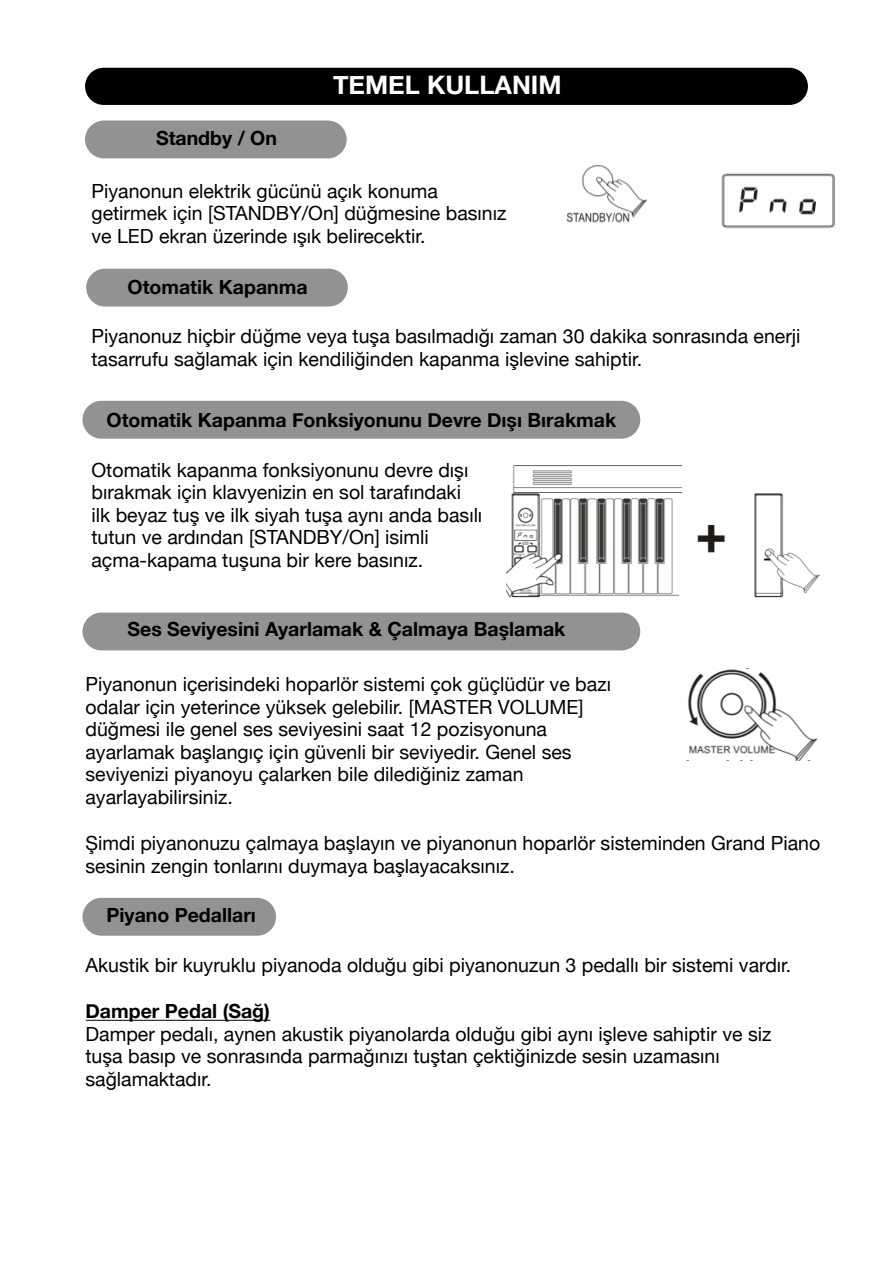
<style>
.page{position:relative;width:893px;height:1263px;background:#fff}
.page>*{position:absolute;margin:0;border:0;box-sizing:border-box;transform-origin:0 0}
.t1{font:700 25.5px "Helvetica Neue";color:#fff}
.t2{font:19.5px/22.5px "Helvetica Neue";color:#000}
.t3{font:700 19.5px "Helvetica Neue";color:#000}
</style>
<div class="page">
<div style="left:83px;top:612px;width:557px;height:38px;background:#929292;border-radius:19px"></div>
<div style="left:83px;top:401px;width:557px;height:38px;background:#929292;border-radius:19px"></div>
<div style="left:85px;top:68px;width:723px;height:37px;background:#000;border-radius:19px"></div>
<div style="left:85px;top:120px;width:262px;height:38px;background:#929292;border-radius:19px"></div>
<img style="left:566px;top:165px;width:269px;height:64px">
<div style="left:86px;top:269px;width:262px;height:37px;background:#929292;border-radius:19px"></div>
<img style="left:506px;top:465px;width:314px;height:133px">
<img style="left:688px;top:668px;width:130px;height:92px">
<div style="left:83px;top:898px;width:193px;height:38px;background:#929292;border-radius:19px"></div>
<hr style="left:86px;top:1020px;width:184px;height:1px;background:#000">
<p class="t3" style="left:156px;top:123px;width:123px">Standby / On</p>
<h1 class="t1" style="left:333px;top:65px;width:230px">TEMEL KULLANIM</h1>
<p class="t2" style="left:92px;top:181px;width:416px">Piyanonun elektrik gücünü açık konuma getirmek için [STANDBY/On] dü#mesine basınız ve LED ekran üzerinde ı"ık belirecektir.</p>
<p class="t3" style="left:128px;top:272px;width:182px">Otomatik Kapanma</p>
<p class="t2" style="left:91px;top:326px;width:711px">Piyanonuz hiçbir dü#me veya tu"a basılmadı#ı zaman 30 dakika sonrasında enerji tasarrufu sa#lamak için kendili#inden kapanma i"levine sahiptir.</p>
<p class="t3" style="left:106px;top:405px;width:511px">Otomatik Kapanma Fonksiyonunu Devre Dı!ı Bırakmak</p>
<p class="t2" style="left:92px;top:460px;width:392px">Otomatik kapanma fonksiyonunu devre dı"ı bırakmak için klavyenizin en sol tarafındaki ilk beyaz tu" ve ilk siyah tu"a aynı anda basılı tutun ve ardından [STANDBY/On] isimli açma-kapama tu"una bir kere basınız.</p>
<p class="t3" style="left:128px;top:614px;width:439px">Ses Seviyesini Ayarlamak &amp; Çalmaya Ba!lamak</p>
<p class="t2" style="left:85px;top:674px;width:527px">Piyanonun içerisindeki hoparlör sistemi çok güçlüdür ve bazı odalar için yeterince yüksek gelebilir. [MASTER VOLUME] dü#mesi ile genel ses seviyesini saat 12 pozisyonuna ayarlamak ba"langıç için güvenli bir seviyedir. Genel ses seviyenizi piyanoyu çalarken bile diledi#iniz zaman ayarlayabilirsiniz.</p>
<p class="t2" style="left:86px;top:833px;width:736px">$imdi piyanonuzu çalmaya ba"layın ve piyanonun hoparlör sisteminden Grand Piano sesinin zengin tonlarını duymaya ba"layacaksınız.</p>
<p class="t3" style="left:106px;top:900px;width:151px">Piyano Pedalları</p>
<p class="t2" style="left:85px;top:955px;width:707px">Akustik bir kuyruklu piyanoda oldu#u gibi piyanonuzun 3 pedallı bir sistemi vardır.</p>
<p class="t3" style="left:85px;top:996px;width:186px">Damper Pedal (Sa")</p>
<p class="t2" style="left:86px;top:1024px;width:687px">Damper pedalı, aynen akustik piyanolarda oldu#u gibi aynı i"leve sahiptir ve siz tu"a basıp ve sonrasında parma#ınızı tu"tan çekti#inizde sesin uzamasını sa#lamaktadır.</p>
</div>
